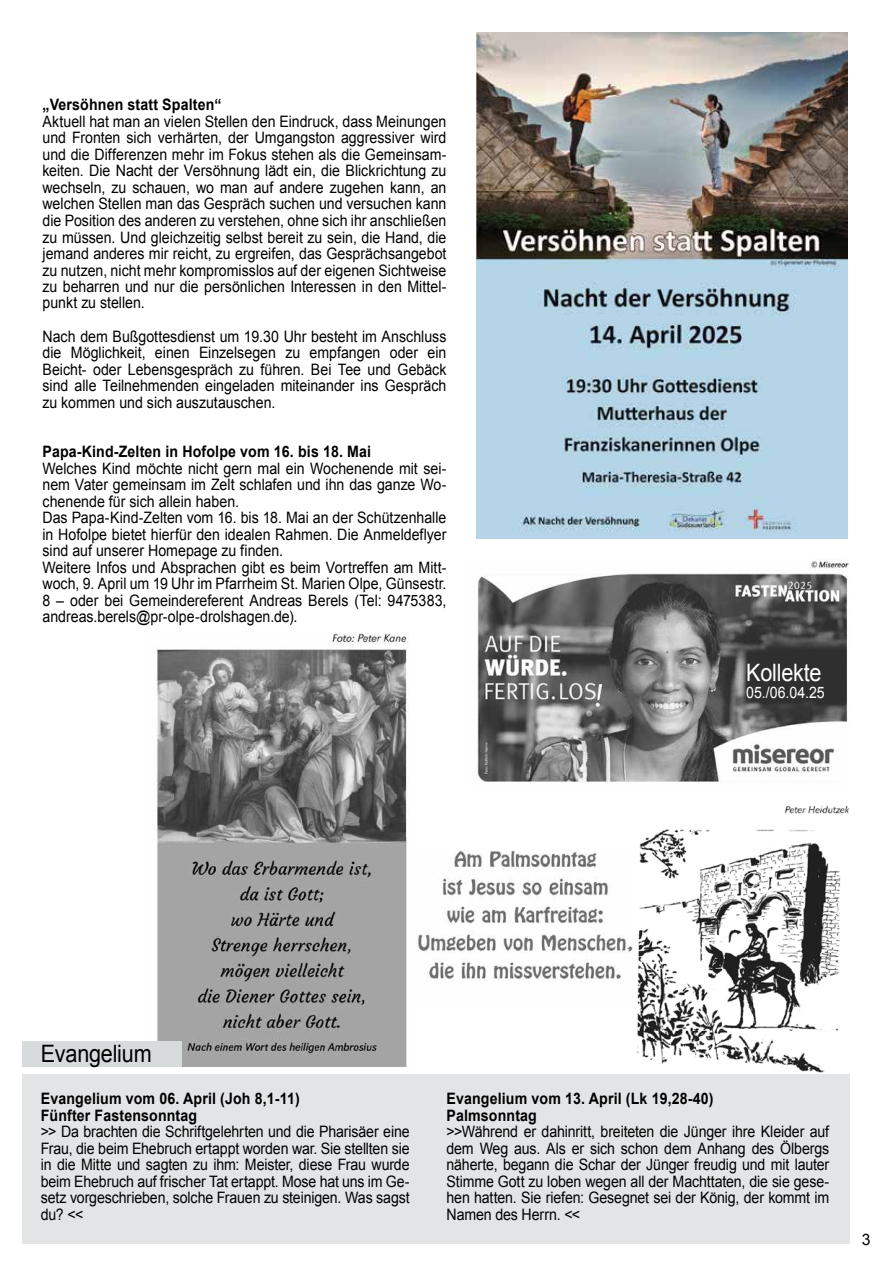
<style>
.page{position:relative;width:893px;height:1263px;background:#fff}
.page>*{position:absolute;margin:0;border:0;box-sizing:border-box;transform-origin:0 0}
.t1{font:24px "Arial";letter-spacing:-.01em;color:#000;scale:.9 1}
.t2{font:24px "Arial";letter-spacing:-.01em;color:#fff;scale:.9 1}
.t3{font:15.75px/16.5px "Arial";color:#000;text-align:justify;scale:.9 1}
.t4{font:700 15.75px/16.5px "Arial";letter-spacing:.01em;color:#000;scale:.9 1}
.t5{font:15.75px "Arial";letter-spacing:.005em;color:#fff;scale:.9 1}
.t6{font:15.75px "Arial";color:#000}
</style>
<div class="page">
<img style="left:637px;top:806px;width:212px;height:267px">
<img style="left:157px;top:633px;width:252px;height:433px">
<div style="left:22px;top:1074px;width:827px;height:170px;background:#e3e4e6"></div>
<div style="left:22px;top:1041px;width:159px;height:25px;background:#d8dbdc"></div>
<img style="left:476px;top:32px;width:372px;height:506px">
<img style="left:477px;top:561px;width:372px;height:221px">
<img style="left:418px;top:850px;width:215px;height:132px">
<p class="t4" style="left:43px;top:97px;width:200px">„Versöhnen statt Spalten“</p>
<p class="t3" style="left:43px;top:113px;width:450px">Aktuell hat man an vielen Stellen den Eindruck, dass Meinungen und Fronten sich verhärten, der Umgangston aggressiver wird und die Differenzen mehr im Fokus stehen als die Gemeinsam&shy;keiten. Die Nacht der Versöhnung lädt ein, die Blickrichtung zu wechseln, zu schauen, wo man auf andere zugehen kann, an welchen Stellen man das Gespräch suchen und versuchen kann die Position des anderen zu verstehen, ohne sich ihr anschließen zu müssen. Und gleichzeitig selbst bereit zu sein, die Hand, die jemand anderes mir reicht, zu ergreifen, das Gesprächsangebot zu nutzen, nicht mehr kompromisslos auf der eigenen Sichtweise zu beharren und nur die persönlichen Interessen in den Mittel&shy;punkt zu stellen.</p>
<p class="t3" style="left:43px;top:328px;width:450px">Nach dem Bußgottesdienst um 19.30 Uhr besteht im Anschluss die Möglichkeit, einen Einzelsegen zu empfangen oder ein Beicht- oder Lebensgespräch zu führen. Bei Tee und Gebäck sind alle Teilnehmenden eingeladen miteinander ins Gespräch zu kommen und sich auszutauschen.</p>
<p class="t4" style="left:43px;top:444px;width:367px">Papa-Kind-Zelten in Hofolpe vom 16. bis 18. Mai</p>
<p class="t3" style="left:43px;top:460px;width:450px;text-align:left">Welches Kind möchte nicht gern mal ein Wochenende mit sei&shy;nem Vater gemeinsam im Zelt schlafen und ihn das ganze Wo&shy;chenende für sich allein haben.<br>Das Papa-Kind-Zelten vom 16. bis 18. Mai an der Schützenhalle in Hofolpe bietet hierfür den idealen Rahmen. Die Anmeldeflyer sind auf unserer Homepage zu finden.<br>Weitere Infos und Absprachen gibt es beim Vortreffen am Mitt&shy;woch, 9. April um 19 Uhr im Pfarrheim St. Marien Olpe, Günsestr.<br>8 – oder bei Gemeindereferent Andreas Berels (Tel: 9475383, andreas.berels@pr-olpe-drolshagen.de).</p>
<h1 class="t2" style="left:746px;top:657px;width:85px">Kollekte</h1>
<p class="t5" style="left:746px;top:682px;width:89px">05./06.04.25</p>
<h1 class="t1" style="left:41px;top:1038px;width:125px">Evangelium</h1>
<p class="t4" style="left:41px;top:1091px;width:289px">Evangelium vom 06. April (Joh 8,1-11)<br>Fünfter Fastensonntag</p>
<p class="t3" style="left:41px;top:1124px;width:411px">&gt;&gt; Da brachten die Schriftgelehrten und die Pharisäer eine Frau, die beim Ehebruch ertappt worden war. Sie stellten sie in die Mitte und sagten zu ihm: Meister, diese Frau wurde beim Ehebruch auf frischer Tat ertappt. Mose hat uns im Ge&shy;setz vorgeschrieben, solche Frauen zu steinigen. Was sagst du? &lt;&lt;</p>
<p class="t4" style="left:446px;top:1091px;width:298px">Evangelium vom 13. April (Lk 19,28-40)<br>Palmsonntag</p>
<p class="t3" style="left:446px;top:1124px;width:427px">&gt;&gt;Während er dahinritt, breiteten die Jünger ihre Kleider auf dem Weg aus. Als er sich schon dem Anhang des Ölbergs näherte, begann die Schar der Jünger freudig und mit lauter Stimme Gott zu loben wegen all der Machttaten, die sie gese&shy;hen hatten. Sie riefen: Gesegnet sei der König, der kommt im Namen des Herrn. &lt;&lt;</p>
<p class="t6" style="left:862px;top:1229px;width:10px">3</p>
</div>
